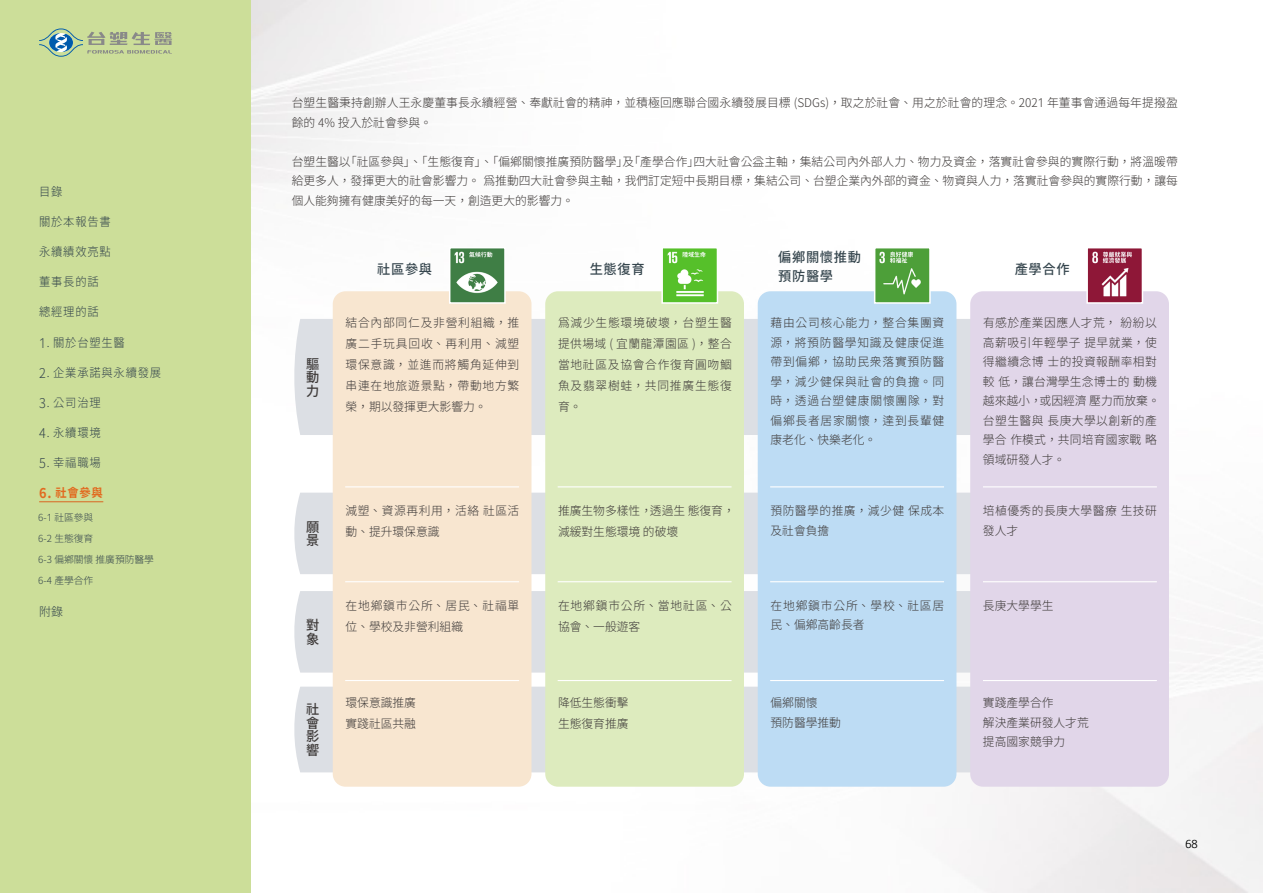
<style>
.page{position:relative;width:1263px;height:893px;background:#fff}
.page>*{position:absolute;margin:0;border:0;box-sizing:border-box;transform-origin:0 0}
.t1{font:13.5px/19.5px "Gen Yo Gothic TW M";letter-spacing:.05em;color:#36464e}
.t2{font:13.5px/13.5px "Gen Yo Gothic TW M";color:#3e3a39;text-align:justify}
.t3{font:12px/19.5px "Gen Yo Gothic TW L";letter-spacing:.015em;color:#3e3a39}
.t4{font:12px/19.5px "Gen Yo Gothic TW L";letter-spacing:.04em;color:#3e3a39}
.t5{font:12px/21px "Gen Yo Gothic TW L";letter-spacing:.07em;color:#3e3a39}
.t6{font:12px "Gen Yo Gothic TW L";letter-spacing:.07em;color:#36464e;scale:.94 1}
.t7{font:12px "Gen Yo Gothic TW L";letter-spacing:.07em;color:#34454c;scale:.94 1}
.t8{font:12px/21px "Gen Yo Gothic TW L";letter-spacing:.045em;color:#3e3a39}
.t9{font:12px "Gen Yo Gothic TW B";color:#e2691f;scale:.94 1}
.t10{font:12px "Gen Yo Gothic TW L";letter-spacing:.07em;color:#34454c}
.t11{font:10.5px "Euphemia UCAS";color:#000}
.t12{font:9.75px/21px "Gen Yo Gothic TW L";color:#34454c}
.t13{font:9.75px/21px "Gen Yo Gothic TW L";color:#36464e}
.s1{font-size:13.5px}
</style>
<div class="page">
<div style="left:0;top:0;width:251px;height:893px;background:#ccde99"></div>
<svg style="left:39px;top:28px;width:133px;height:29px"></svg>
<hr style="left:39px;top:501px;width:64px;height:1px;background:#d96722">
<div style="left:294px;top:319px;width:676px;height:116px;background:#dcdfe4"></div>
<div style="left:294px;top:493px;width:676px;height:81px;background:#dcdfe4"></div>
<div style="left:294px;top:591px;width:676px;height:82px;background:#dcdfe4"></div>
<div style="left:294px;top:687px;width:676px;height:85px;background:#dcdfe4"></div>
<div style="left:333px;top:291px;width:198px;height:496px;background:#f8e6d0;border-radius:13px"></div>
<div style="left:545px;top:291px;width:199px;height:496px;background:#ddebbe;border-radius:13px"></div>
<div style="left:758px;top:291px;width:198px;height:496px;background:#bddcf4;border-radius:13px"></div>
<div style="left:970px;top:291px;width:199px;height:496px;background:#e1d6e9;border-radius:13px"></div>
<img style="left:452px;top:250px;width:51px;height:51px">
<div style="left:449px;top:247px;width:57px;height:57px;border:2px solid #fff"></div>
<img style="left:664px;top:250px;width:51px;height:51px">
<div style="left:661px;top:247px;width:57px;height:57px;border:2px solid #fff"></div>
<img style="left:877px;top:250px;width:51px;height:51px">
<div style="left:874px;top:247px;width:57px;height:57px;border:2px solid #fff"></div>
<img style="left:1089px;top:250px;width:51px;height:51px">
<div style="left:1086px;top:247px;width:57px;height:57px;border:2px solid #fff"></div>
<hr style="left:983px;top:486px;width:174px;height:1px;background:#fff">
<hr style="left:983px;top:581px;width:174px;height:1px;background:#fff">
<hr style="left:983px;top:680px;width:174px;height:1px;background:#fff">
<hr style="left:770px;top:486px;width:174px;height:1px;background:#fff">
<hr style="left:770px;top:581px;width:174px;height:1px;background:#fff">
<hr style="left:770px;top:680px;width:174px;height:1px;background:#fff">
<hr style="left:558px;top:486px;width:173px;height:1px;background:#fff">
<hr style="left:558px;top:581px;width:173px;height:1px;background:#fff">
<hr style="left:558px;top:680px;width:173px;height:1px;background:#fff">
<hr style="left:345px;top:486px;width:174px;height:1px;background:#fff">
<hr style="left:345px;top:581px;width:174px;height:1px;background:#fff">
<hr style="left:345px;top:680px;width:174px;height:1px;background:#fff">
<p class="t7" style="left:39px;top:185px;width:26px">目錄</p>
<p class="t7" style="left:39px;top:215px;width:78px">關於本報告書</p>
<p class="t7" style="left:39px;top:245px;width:78px">永續績效亮點</p>
<p class="t7" style="left:39px;top:275px;width:65px">董事長的話</p>
<p class="t7" style="left:39px;top:305px;width:65px">總經理的話</p>
<p class="t6" style="left:39px;top:336px;width:93px"><span class="s1">1</span>. 關於台塑生醫</p>
<p class="t6" style="left:39px;top:366px;width:131px"><span class="s1">2</span>. 企業承諾與永續發展</p>
<p class="t6" style="left:39px;top:396px;width:67px"><span class="s1">3</span>. 公司治理</p>
<p class="t7" style="left:39px;top:426px;width:67px"><span class="s1">4</span>. 永續環境</p>
<p class="t6" style="left:39px;top:456px;width:67px"><span class="s1">5</span>. 幸福職場</p>
<p class="t9" style="left:39px;top:486px;width:69px"><span class="s1">6.</span> 社會參與</p>
<p class="t13" style="left:38px;top:507px;width:57px">6-1 社區參與<br>6-2 生態復育</p>
<p class="t12" style="left:38px;top:549px;width:117px">6-3 偏鄉關懷 推廣預防醫學<br>6-4 產學合作</p>
<p class="t10" style="left:39px;top:605px;width:25px">附錄</p>
<p class="t3" style="left:292px;top:93px;width:887px">台塑生醫秉持創辦人王永慶董事長永續經營、奉獻社會的精神，並積極回應聯合國永續發展目標 (SDGs)，取之於社會、用之於社會的理念。2021 年董事會通過每年提撥盈餘的 4% 投入於社會參與。</p>
<p class="t3" style="left:292px;top:152px;width:888px;text-align:justify">台塑生醫以「社區參與」、「生態復育」、「偏鄉關懷推廣預防醫學」及「產學合作」四大社會公益主軸，集結公司內外部人力、物力及資金，落實社會參與的實際行動，將溫暖帶給更多人，發揮更大的社會影響力。為推動四大社會參與主軸，我們訂定短中長期目標，集結公司、台塑企業內外部的資金、物資與人力，落實社會參與的實際行動，讓每個人能夠擁有健康美好的每一天，創造更大的影響力。</p>
<p class="t2" style="left:306px;top:357px;width:14px">驅動力</p>
<p class="t2" style="left:306px;top:520px;width:14px">願景</p>
<p class="t2" style="left:306px;top:619px;width:14px">對象</p>
<p class="t2" style="left:306px;top:703px;width:14px">社會影響</p>
<p class="t1" style="left:377px;top:259px;width:56px">社區參與</p>
<p class="t1" style="left:590px;top:259px;width:56px">生態復育</p>
<p class="t1" style="left:778px;top:247px;width:84px">偏鄉關懷推動預防醫學</p>
<p class="t1" style="left:1015px;top:259px;width:56px">產學合作</p>
<p class="t3" style="left:345px;top:313px;width:175px;line-height:21px;text-align:justify">結合內部同仁及非營利組織，推廣二手玩具回收、再利用、減塑環保意識，並進而將觸角延伸到串連在地旅遊景點，帶動地方繁榮，期以發揮更大影響力。</p>
<p class="t3" style="left:558px;top:313px;width:175px;line-height:21px;text-align:justify">為減少生態環境破壞，台塑生醫提供場域 ( 宜蘭龍潭園區 )，整合當地社區及協會合作復育圓吻鯝魚及翡翠樹蛙，共同推廣生態復育。</p>
<p class="t3" style="left:770px;top:313px;width:175px;text-align:justify">藉由公司核心能力，整合集團資源，將預防醫學知識及健康促進帶到偏鄉，協助民眾落實預防醫學，減少健保與社會的負擔。同時，透過台塑健康關懷團隊，對偏鄉長者居家關懷，達到長輩健康老化、快樂老化。</p>
<p class="t4" style="left:983px;top:313px;width:178px">有感於產業因應人才荒，紛紛以高薪吸引年輕學子提早就業，使得繼續念博士的投資報酬率相對較低，讓台灣學生念博士的動機越來越小，或因經濟壓力而放棄。台塑生醫與長庚大學以創新的產學合作模式，共同培育國家戰略領域研發人才。</p>
<p class="t8" style="left:345px;top:501px;width:175px">減塑、資源再利用，活絡社區活動、提升環保意識</p>
<p class="t3" style="left:558px;top:501px;width:178px;line-height:21px">推廣生物多樣性，透過生態復育，減緩對生態環境的破壞</p>
<p class="t4" style="left:770px;top:501px;width:175px">預防醫學的推廣，減少健保成本及社會負擔</p>
<p class="t4" style="left:983px;top:501px;width:175px">培植優秀的長庚大學醫療生技研發人才</p>
<p class="t5" style="left:345px;top:595px;width:175px">在地鄉鎮市公所、居民、社福單位、學校及非營利組織</p>
<p class="t5" style="left:558px;top:595px;width:175px">在地鄉鎮市公所、當地社區、公協會、一般遊客</p>
<p class="t5" style="left:770px;top:596px;width:175px;line-height:19.5px">在地鄉鎮市公所、學校、社區居民、偏鄉高齡長者</p>
<p class="t3" style="left:983px;top:596px;width:72px">長庚大學學生</p>
<p class="t3" style="left:345px;top:692px;width:72px;line-height:21px">環保意識推廣實踐社區共融</p>
<p class="t3" style="left:558px;top:692px;width:72px;line-height:21px">降低生態衝擊生態復育推廣</p>
<p class="t3" style="left:770px;top:693px;width:72px">偏鄉關懷<br>預防醫學推動</p>
<p class="t3" style="left:983px;top:693px;width:107px">實踐產學合作<br>解決產業研發人才荒提高國家競爭力</p>
<p class="t11" style="left:1185px;top:837px;width:14px">68</p>
</div>
